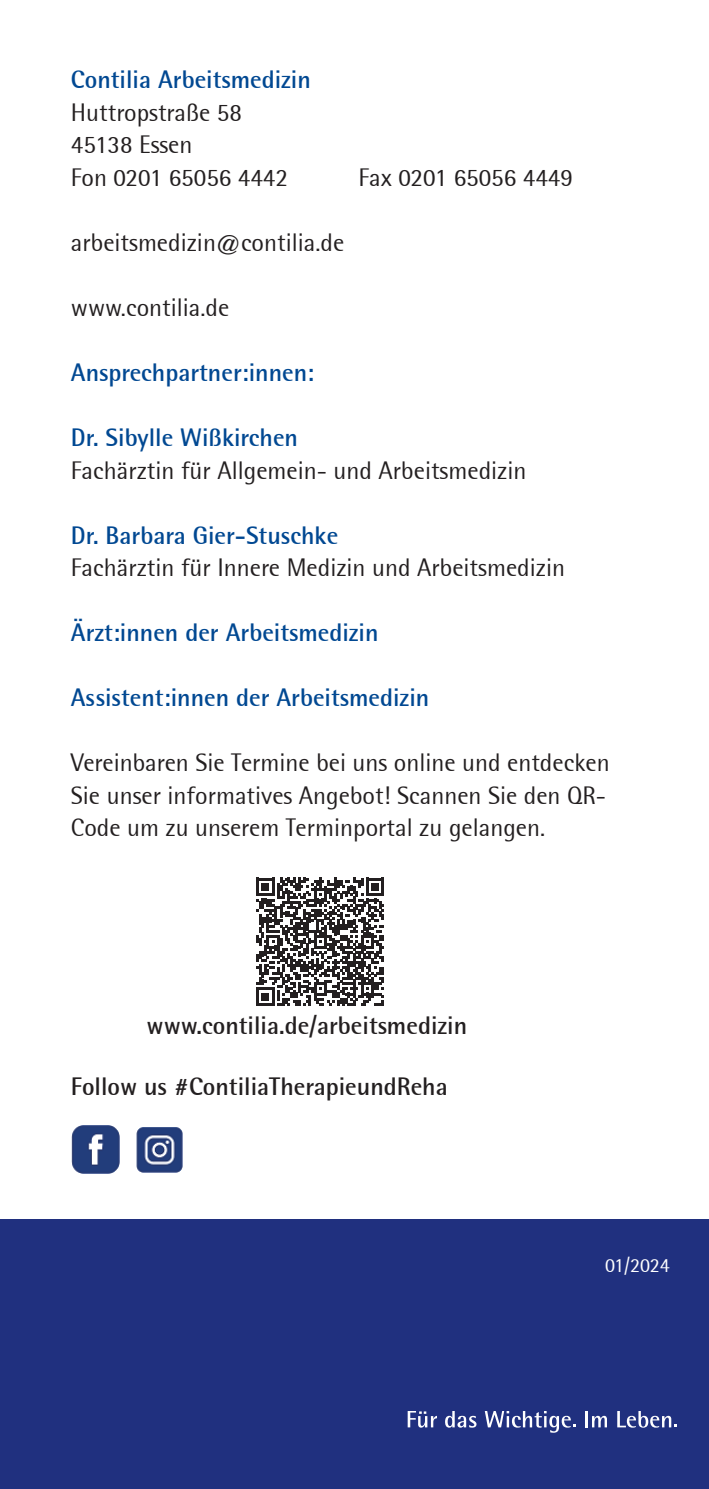
<style>
.page{position:relative;width:709px;height:1489px;background:#fff}
.page>*{position:absolute;margin:0;border:0;box-sizing:border-box;transform-origin:0 0}
.t1{font:25px/32.5px "Rotis Semi Sans";color:#231f20}
.t2{font:700 25px "Rotis Semi Sans";color:#014892}
.t3{font:700 25px "Rotis Semi Sans";color:#231f20}
.t4{font:20px "Rotis Semi Sans";letter-spacing:-.01em;color:#fff}
</style>
<div class="page">
<svg style="left:256px;top:877px;width:128px;height:128px"></svg>
<div style="left:0;top:1219px;width:709px;height:269px;background:#20307f"></div>
<img style="left:71px;top:1125px;width:49px;height:48px">
<img style="left:136px;top:1127px;width:47px;height:46px">
<svg style="left:407px;top:1411px;width:30px;height:16px"></svg>
<svg style="left:445px;top:1411px;width:31px;height:16px"></svg>
<svg style="left:485px;top:1411px;width:91px;height:21px"></svg>
<hr style="left:585px;top:1410px;width:3px;height:17px;background:#fff">
<svg style="left:592px;top:1415px;width:15px;height:12px"></svg>
<svg style="left:617px;top:1411px;width:60px;height:16px"></svg>
<p class="t2" style="left:71px;top:65px;width:241px">Contilia Arbeitsmedizin</p>
<p class="t1" style="left:71px;top:96px;width:219px">Huttropstraße 58<br>45138 Essen<br>Fon 0201 65056 4442</p>
<p class="t1" style="left:358px;top:161px;width:216px">Fax 0201 65056 4449</p>
<p class="t1" style="left:71px;top:226px;width:275px">arbeitsmedizin@contilia.de</p>
<p class="t1" style="left:71px;top:291px;width:160px">www.contilia.de</p>
<p class="t2" style="left:71px;top:357px;width:245px">Ansprechpartner:innen:</p>
<p class="t2" style="left:71px;top:422px;width:229px">Dr. Sibylle Wißkirchen</p>
<p class="t1" style="left:71px;top:453px;width:457px">Fachärztin für Allgemein- und Arbeitsmedizin</p>
<p class="t2" style="left:71px;top:520px;width:269px">Dr. Barbara Gier-Stuschke</p>
<p class="t1" style="left:71px;top:551px;width:495px">Fachärztin für Innere Medizin und Arbeitsmedizin</p>
<p class="t2" style="left:71px;top:617px;width:309px">Ärzt:innen der Arbeitsmedizin</p>
<p class="t2" style="left:71px;top:682px;width:360px">Assistent:innen der Arbeitsmedizin</p>
<p class="t1" style="left:71px;top:746px;width:540px">Vereinbaren Sie Termine bei uns online und entdecken<br>Sie unser informatives Angebot! Scannen Sie den QR-<br>Code um zu unserem Terminportal zu gelangen.</p>
<p class="t3" style="left:146px;top:1009px;width:322px">www.contilia.de/arbeitsmedizin</p>
<p class="t3" style="left:71px;top:1071px;width:378px">Follow us #ContiliaTherapieundReha</p>
<p class="t4" style="left:605px;top:1253px;width:66px">01/2024</p>
</div>
